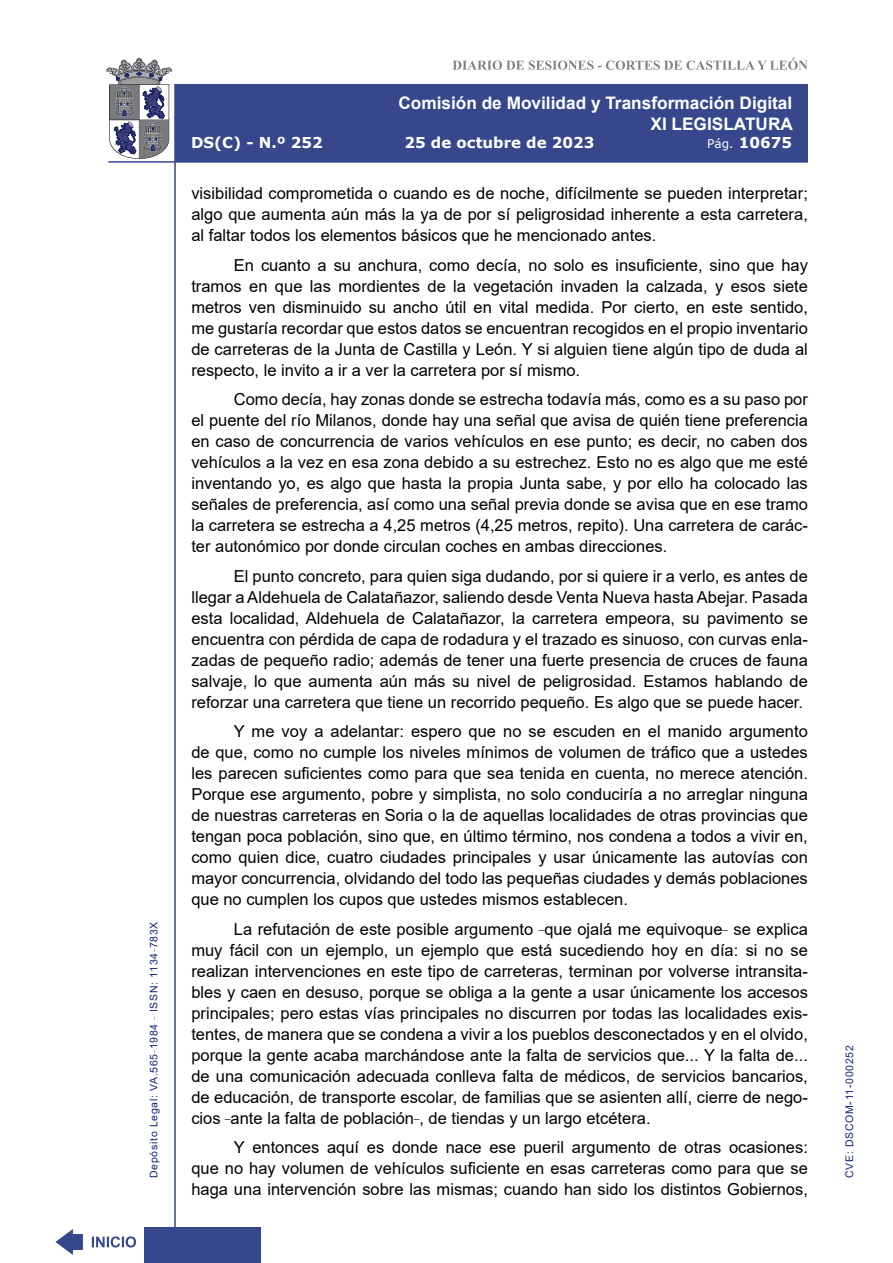
<style>
.page{position:relative;width:893px;height:1263px;background:#fff}
.page>*{position:absolute;margin:0;border:0;box-sizing:border-box;transform-origin:0 0}
.t1{font:700 17.25px/20.7px "Arial";color:#fff;text-align:right}
.t2{font:16.5px/21px "Arial";color:#000;text-align:justify}
.t3{font:700 15px "Verdana";color:#fff}
.t4{font:10.5px "Arial";letter-spacing:.065em;color:#122678}
.s1{font-weight:400;font-size:12px}
</style>
<div class="page">
<svg style="left:452px;top:58px;width:356px;height:12px"></svg>
<hr style="left:174px;top:84px;width:2px;height:1179px;background:#36478c">
<div style="left:144px;top:1227px;width:117px;height:36px;background:#36478c"></div>
<div style="left:175px;top:84px;width:633px;height:78px;background:#36478c"></div>
<hr style="left:108px;top:161px;width:700px;height:2px;background:#36478c">
<svg style="left:92px;top:1236px;width:44px;height:11px"></svg>
<svg style="left:55px;top:1229px;width:28px;height:26px"></svg>
<svg style="left:106px;top:58px;width:66px;height:101px"></svg>
<p class="t4" style="left:146px;top:1178px;width:258px;rotate:-90deg">Depósito Legal: VA.565<sup>_</sup>1984 <sup>_</sup> ISSN: 1134<sup>_</sup>783X</p>
<p class="t1" style="left:398px;top:93px;width:396px">Comisión de Movilidad y Transformación Digital<br>XI LEGISLATURA</p>
<p class="t3" style="left:191px;top:132px;width:133px">DS(C) - N.º 252</p>
<p class="t3" style="left:404px;top:132px;width:191px">25 de octubre de 2023</p>
<p class="t3" style="left:707px;top:132px;width:86px"><span class="s1">Pág.</span> 10675</p>
<p class="t2" style="left:191px;top:183px;width:618px">visibilidad comprometida o cuando es de noche, difícilmente se pueden interpretar; algo que aumenta aún más la ya de por sí peligrosidad inherente a esta carretera, al faltar todos los elementos básicos que he mencionado antes.</p>
<p class="t2" style="left:191px;top:254px;width:618px;text-indent:43px">En cuanto a su anchura, como decía, no solo es insuficiente, sino que hay tramos en que las mordientes de la vegetación invaden la calzada, y esos siete metros ven disminuido su ancho útil en vital medida. Por cierto, en este sentido, me gustaría recordar que estos datos se encuentran recogidos en el propio inventario de carreteras de la Junta de Castilla y León. Y si alguien tiene algún tipo de duda al respecto, le invito a ir a ver la carretera por sí mismo.</p>
<p class="t2" style="left:191px;top:389px;width:618px;text-indent:43px">Como decía, hay zonas donde se estrecha todavía más, como es a su paso por el puente del río Milanos, donde hay una señal que avisa de quién tiene preferencia en caso de concurrencia de varios vehículos en ese punto; es decir, no caben dos vehículos a la vez en esa zona debido a su estrechez. Esto no es algo que me esté inventando yo, es algo que hasta la propia Junta sabe, y por ello ha colocado las señales de preferencia, así como una señal previa donde se avisa que en ese tramo la carretera se estrecha a 4,25 metros (4,25 metros, repito). Una carretera de carác&shy;ter autonómico por donde circulan coches en ambas direcciones.</p>
<p class="t2" style="left:191px;top:565px;width:618px;text-indent:43px">El punto concreto, para quien siga dudando, por si quiere ir a verlo, es antes de llegar a Aldehuela de Calatañazor, saliendo desde Venta Nueva hasta Abejar. Pasada esta localidad, Aldehuela de Calatañazor, la carretera empeora, su pavimento se encuentra con pérdida de capa de rodadura y el trazado es sinuoso, con curvas enla&shy;zadas de pequeño radio; además de tener una fuerte presencia de cruces de fauna salvaje, lo que aumenta aún más su nivel de peligrosidad. Estamos hablando de reforzar una carretera que tiene un recorrido pequeño. Es algo que se puede hacer.</p>
<p class="t2" style="left:191px;top:721px;width:618px;text-indent:43px">Y me voy a adelantar: espero que no se escuden en el manido argumento de que, como no cumple los niveles mínimos de volumen de tráfico que a ustedes les parecen suficientes como para que sea tenida en cuenta, no merece atención.<br>Porque ese argumento, pobre y simplista, no solo conduciría a no arreglar ninguna de nuestras carreteras en Soria o la de aquellas localidades de otras provincias que tengan poca población, sino que, en último término, nos condena a todos a vivir en, como quien dice, cuatro ciudades principales y usar únicamente las autovías con mayor concurrencia, olvidando del todo las pequeñas ciudades y demás poblaciones que no cumplen los cupos que ustedes mismos establecen.</p>
<p class="t2" style="left:191px;top:918px;width:618px;text-indent:43px">La refutación de este posible argumento <sup>_</sup>que ojalá me equivoque<sup>_</sup> se explica muy fácil con un ejemplo, un ejemplo que está sucediendo hoy en día: si no se realizan intervenciones en este tipo de carreteras, terminan por volverse intransita&shy;bles y caen en desuso, porque se obliga a la gente a usar únicamente los accesos principales; pero estas vías principales no discurren por todas las localidades exis&shy;tentes, de manera que se condena a vivir a los pueblos desconectados y en el olvido, porque la gente acaba marchándose ante la falta de servicios que... Y la falta de... de una comunicación adecuada conlleva falta de médicos, de servicios bancarios, de educación, de transporte escolar, de familias que se asienten allí, cierre de nego&shy;cios <sup>_</sup>ante la falta de población<sup>_</sup>, de tiendas y un largo etcétera.</p>
<p class="t2" style="left:191px;top:1137px;width:618px;text-indent:43px">Y entonces aquí es donde nace ese pueril argumento de otras ocasiones: que no hay volumen de vehículos suficiente en esas carreteras como para que se haga una intervención sobre las mismas; cuando han sido los distintos Gobiernos,</p>
<p class="t4" style="left:842px;top:1178px;width:134px;rotate:-90deg">CVE: DSCOM-11-000252</p>
</div>
